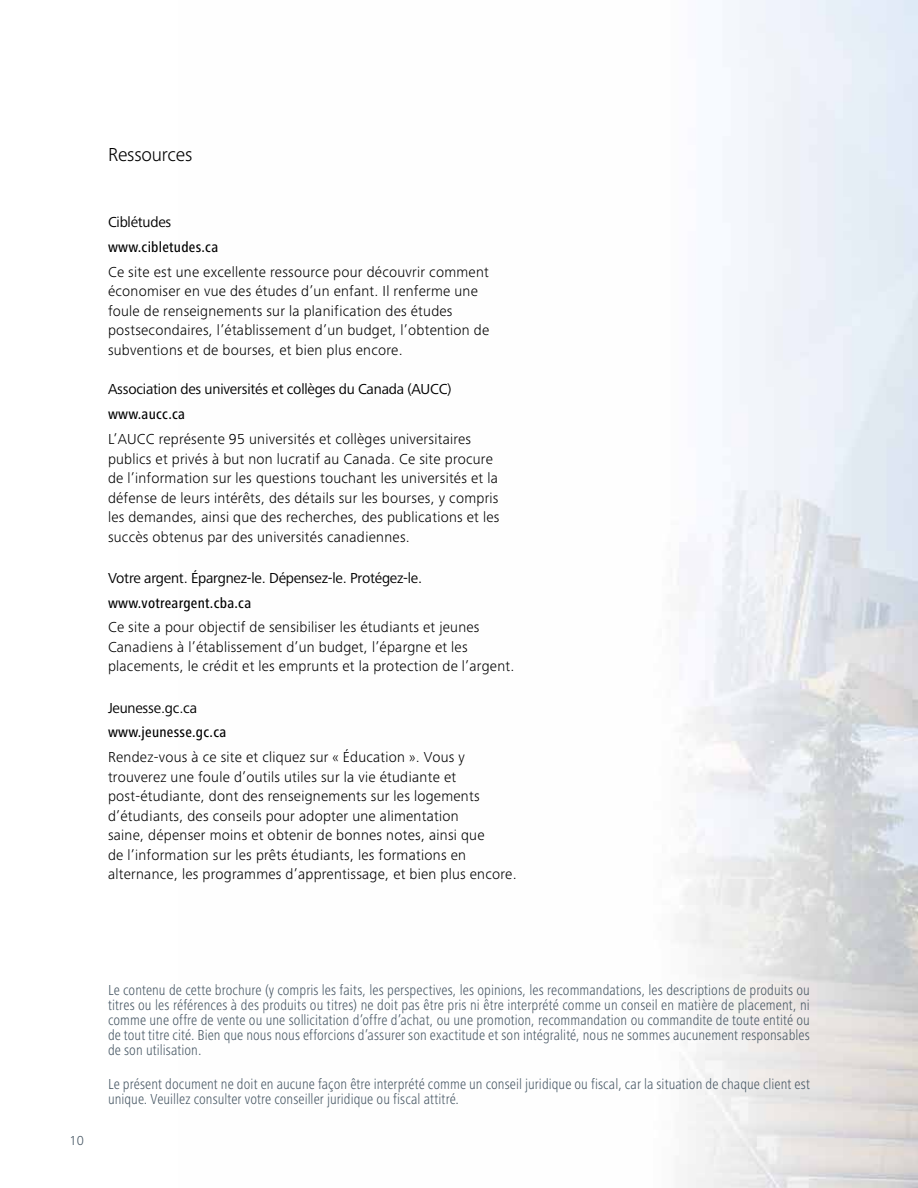
<style>
.page{position:relative;width:918px;height:1188px;background:#fff}
.page>*{position:absolute;margin:0;border:0;box-sizing:border-box;transform-origin:0 0}
.t1{font:300 19.5px "Frutiger Next Pro";letter-spacing:-.01em;color:#000}
.t2{font:300 15px/19.5px "Frutiger Next Pro";letter-spacing:.015em;color:#000}
.t3{font:300 condensed 15px/15px "Frutiger Next Pro";letter-spacing:.005em;color:#485865;text-align:justify}
.t4{font:15px "Frutiger Next Pro";letter-spacing:-.015em;color:#000}
.t5{font:500 condensed 15px "Frutiger Next Pro";letter-spacing:.02em;color:#000}
.t6{font:300 13.5px "Frutiger Next Pro";color:#485865}
</style>
<div class="page">
<h1 class="t1" style="left:108px;top:144px;width:86px">Ressources</h1>
<p class="t4" style="left:108px;top:213px;width:65px">Ciblétudes</p>
<p class="t5" style="left:108px;top:238px;width:112px">www.cibletudes.ca</p>
<p class="t2" style="left:108px;top:262px;width:383px">Ce site est une excellente ressource pour découvrir comment économiser en vue des études d’un enfant. Il renferme une foule de renseignements sur la planification des études postsecondaires, l’établissement d’un budget, l’obtention de subventions et de bourses, et bien plus encore.</p>
<p class="t4" style="left:108px;top:381px;width:345px">Association des universités et collèges du Canada (AUCC)</p>
<p class="t5" style="left:108px;top:406px;width:79px">www.aucc.ca</p>
<p class="t2" style="left:108px;top:429px;width:393px">L’AUCC représente 95 universités et collèges universitaires publics et privés à but non lucratif au Canada. Ce site procure de l’information sur les questions touchant les universités et la défense de leurs intérêts, des détails sur les bourses, y compris les demandes, ainsi que des recherches, des publications et les succès obtenus par des universités canadiennes.</p>
<p class="t4" style="left:108px;top:569px;width:316px">Votre argent. Épargnez-le. Dépensez-le. Protégez-le.</p>
<p class="t5" style="left:108px;top:594px;width:145px">www.votreargent.cba.ca</p>
<p class="t2" style="left:108px;top:618px;width:408px">Ce site a pour objectif de sensibiliser les étudiants et jeunes<br>Canadiens à l’établissement d’un budget, l’épargne et les placements, le crédit et les emprunts et la protection de l’argent.</p>
<p class="t4" style="left:108px;top:699px;width:91px">Jeunesse.gc.ca</p>
<p class="t5" style="left:108px;top:724px;width:120px">www.jeunesse.gc.ca</p>
<p class="t2" style="left:108px;top:748px;width:410px">Rendez-vous à ce site et cliquez sur « Éducation ». Vous y trouverez une foule d’outils utiles sur la vie étudiante et post-étudiante, dont des renseignements sur les logements d’étudiants, des conseils pour adopter une alimentation<br>saine, dépenser moins et obtenir de bonnes notes, ainsi que<br>de l’information sur les prêts étudiants, les formations en alternance, les programmes d’apprentissage, et bien plus encore.</p>
<p class="t6" style="left:70px;top:1132px;width:16px">10</p>
<p class="t3" style="left:108px;top:983px;width:703px">Le contenu de cette brochure (y compris les faits, les perspectives, les opinions, les recommandations, les descriptions de produits ou titres ou les références à des produits ou titres) ne doit pas être pris ni être interprété comme un conseil en matière de placement, ni comme une offre de vente ou une sollicitation d’offre d’achat, ou une promotion, recommandation ou commandite de toute entité ou de tout titre cité. Bien que nous nous efforcions d’assurer son exactitude et son intégralité, nous ne sommes aucunement responsables de son utilisation.</p>
<p class="t3" style="left:108px;top:1077px;width:704px">Le présent document ne doit en aucune façon être interprété comme un conseil juridique ou fiscal, car la situation de chaque client est unique. Veuillez consulter votre conseiller juridique ou fiscal attitré.</p>
</div>
